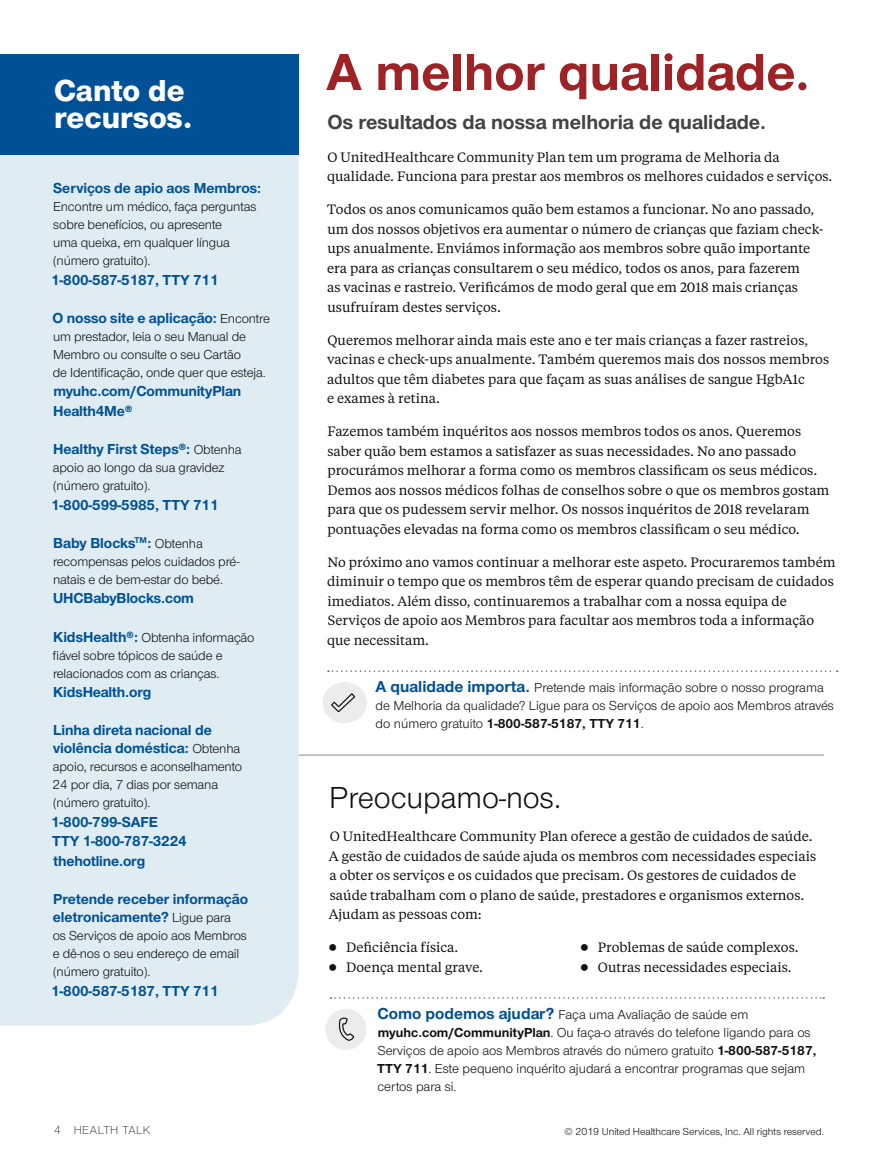
<style>
.page{position:relative;width:878px;height:1161px;background:#fff}
.page>*{position:absolute;margin:0;border:0;box-sizing:border-box;transform-origin:0 0}
.t1{font:700 54px "UHC Sans";color:#9d2326}
.t2{font:800 31.5px/27px "UHC Sans";color:#fff}
.t3{font:31.5px "UHC Sans";color:#121212}
.t4{font:700 21px "UHC Sans";color:#424441}
.t5{font:700 15px/19.5px "UHC Sans";letter-spacing:-.005em;color:#005195}
.t6{font:13.5px/19.5px "UHC Serif Text";color:#121212}
.t7{font:13.5px/18px "UHC Sans";letter-spacing:-.01em;color:#121212}
.t8{font:300 12px "UHC Sans";letter-spacing:.04em;color:#121212}
.t9{font:10.5px "UHC Sans";color:#121212}
.s1{font-weight:400;font-size:13.5px;color:#121212}
.s2{font-weight:700;font-size:15px;color:#005195}
.s3{font-weight:700;font-size:16.5px;color:#005195}
.s4{font-weight:700}
</style>
<div class="page">
<hr style="left:287px;top:755px;width:537px;height:1px;background:#888a8a">
<div style="left:0;top:155px;width:298px;height:870px;background:#dfecf1"></div>
<svg style="left:330px;top:997px;width:494px;height:2px"></svg>
<div style="left:325px;top:1009px;width:41px;height:41px;background:#ebeceb;border-radius:50%"></div>
<svg style="left:338px;top:1018px;width:16px;height:23px"></svg>
<svg style="left:328px;top:670px;width:509px;height:2px"></svg>
<div style="left:322px;top:682px;width:45px;height:41px;background:#ebeceb;border-radius:50%"></div>
<svg style="left:331px;top:693px;width:24px;height:19px"></svg>
<div style="left:0;top:54px;width:298px;height:101px;background:#005195"></div>
<h2 class="t2" style="left:54px;top:76px;width:140px">Canto de recursos.</h2>
<p class="t5" style="left:53px;top:178px;width:210px">Serviços de apio aos Membros:</p>
<p class="t7" style="left:53px;top:197px;width:205px">Encontre um médico, faça perguntas sobre benefícios, ou apresente<br>uma queixa, em qualquer língua (número gratuito).</p>
<p class="t5" style="left:51px;top:269px;width:169px">1-800-587-5187, TTY 711</p>
<p class="t5" style="left:53px;top:308px;width:219px">O nosso site e aplicação: <span class="s1">Encontre</span></p>
<p class="t7" style="left:53px;top:327px;width:214px">um prestador, leia o seu Manual de<br>Membro ou consulte o seu Cartão<br>de Identificação, onde quer que esteja.</p>
<p class="t5" style="left:53px;top:381px;width:189px">myuhc.com/CommunityPlan<br>Health4Me®</p>
<p class="t5" style="left:53px;top:439px;width:190px">Healthy First Steps®: <span class="s1">Obtenha</span></p>
<p class="t7" style="left:53px;top:458px;width:173px">apoio ao longo da sua gravidez (número gratuito).</p>
<p class="t5" style="left:51px;top:494px;width:169px">1-800-599-5985, TTY 711</p>
<p class="t5" style="left:53px;top:533px;width:151px">Baby Blocks<sup>TM</sup>: <span class="s1">Obtenha</span></p>
<p class="t7" style="left:53px;top:552px;width:188px">recompensas pelos cuidados pré&shy;natais e de bem-estar do bebé.</p>
<p class="t5" style="left:53px;top:588px;width:142px">UHCBabyBlocks.com</p>
<p class="t7" style="left:53px;top:628px;width:203px"><span class="s2">KidsHealth®:</span> Obtenha informação fiável sobre tópicos de saúde e relacionados com as crianças.</p>
<p class="t5" style="left:53px;top:682px;width:100px">KidsHealth.org</p>
<p class="t5" style="left:53px;top:721px;width:188px;line-height:18px">Linha direta nacional de violência doméstica: <span class="s1">Obtenha</span></p>
<p class="t7" style="left:53px;top:757px;width:191px">apoio, recursos e aconselhamento<br>24 por dia, 7 dias por semana (número gratuito).</p>
<p class="t5" style="left:51px;top:812px;width:137px">1-800-799-SAFE<br>TTY 1-800-787-3224 thehotline.org</p>
<p class="t5" style="left:53px;top:890px;width:197px;line-height:18px">Pretende receber informação eletronicamente? <span class="s1">Ligue para</span></p>
<p class="t7" style="left:53px;top:926px;width:195px">os Serviços de apoio aos Membros e dê-nos o seu endereço de email (número gratuito).</p>
<p class="t5" style="left:51px;top:980px;width:169px">1-800-587-5187, TTY 711</p>
<h1 class="t1" style="left:326px;top:36px;width:485px">A melhor qualidade.</h1>
<h3 class="t4" style="left:327px;top:108px;width:440px">Os resultados da nossa melhoria de qualidade.</h3>
<p class="t6" style="left:327px;top:147px;width:506px">O UnitedHealthcare Community Plan tem um programa de Melhoria da qualidade. Funciona para prestar aos membros os melhores cuidados e serviços.</p>
<p class="t6" style="left:327px;top:199px;width:498px">Todos os anos comunicamos quão bem estamos a funcionar. No ano passado, um dos nossos objetivos era aumentar o número de crianças que faziam check&shy;ups anualmente. Enviámos informação aos membros sobre quão importante era para as crianças consultarem o seu médico, todos os anos, para fazerem<br>as vacinas e rastreio. Verificámos de modo geral que em 2018 mais crianças usufruíram destes serviços.</p>
<p class="t6" style="left:327px;top:330px;width:503px">Queremos melhorar ainda mais este ano e ter mais crianças a fazer rastreios, vacinas e check-ups anualmente. Também queremos mais dos nossos membros adultos que têm diabetes para que façam as suas análises de sangue HgbA1c<br>e exames à retina.</p>
<p class="t6" style="left:327px;top:421px;width:503px">Fazemos também inquéritos aos nossos membros todos os anos. Queremos saber quão bem estamos a satisfazer as suas necessidades. No ano passado procurámos melhorar a forma como os membros classificam os seus médicos.<br>Demos aos nossos médicos folhas de conselhos sobre o que os membros gostam para que os pudessem servir melhor. Os nossos inquéritos de 2018 revelaram pontuações elevadas na forma como os membros classificam o seu médico.</p>
<p class="t6" style="left:327px;top:551px;width:510px">No próximo ano vamos continuar a melhorar este aspeto. Procuraremos também diminuir o tempo que os membros têm de esperar quando precisam de cuidados imediatos. Além disso, continuaremos a trabalhar com a nossa equipa de Serviços de apoio aos Membros para facultar aos membros toda a informação que necessitam.</p>
<p class="t7" style="left:375px;top:678px;width:460px"><span class="s3">A qualidade importa.</span> Pretende mais informação sobre o nosso programa de Melhoria da qualidade? Ligue para os Serviços de apoio aos Membros através do número gratuito <span class="s4">1-800-587-5187, TTY 711</span>.</p>
<h2 class="t3" style="left:329px;top:777px;width:233px">Preocupamo-nos.</h2>
<p class="t6" style="left:329px;top:826px;width:489px">O UnitedHealthcare Community Plan oferece a gestão de cuidados de saúde.<br>A gestão de cuidados de saúde ajuda os membros com necessidades especiais a obter os serviços e os cuidados que precisam. Os gestores de cuidados de saúde trabalham com o plano de saúde, prestadores e organismos externos.<br>Ajudam as pessoas com:</p>
<p class="t6" style="left:346px;top:937px;width:138px">Deficiência física.<br>Doença mental grave.</p>
<p class="t6" style="left:597px;top:937px;width:202px">Problemas de saúde complexos.<br>Outras necessidades especiais.</p>
<p class="t7" style="left:377px;top:1005px;width:441px"><span class="s3">Como podemos ajudar?</span> Faça uma Avaliação de saúde em <span class="s4">myuhc.com/CommunityPlan</span>. Ou faça-o através do telefone ligando para os Serviços de apoio aos Membros através do número gratuito <span class="s4">1-800-587-5187, TTY 711</span>. Este pequeno inquérito ajudará a encontrar programas que sejam certos para si.</p>
<p class="t8" style="left:54px;top:1122px;width:98px">4 HEALTH TALK</p>
<p class="t9" style="left:564px;top:1125px;width:261px">© 2019 United Healthcare Services, Inc. All rights reserved.</p>
</div>
